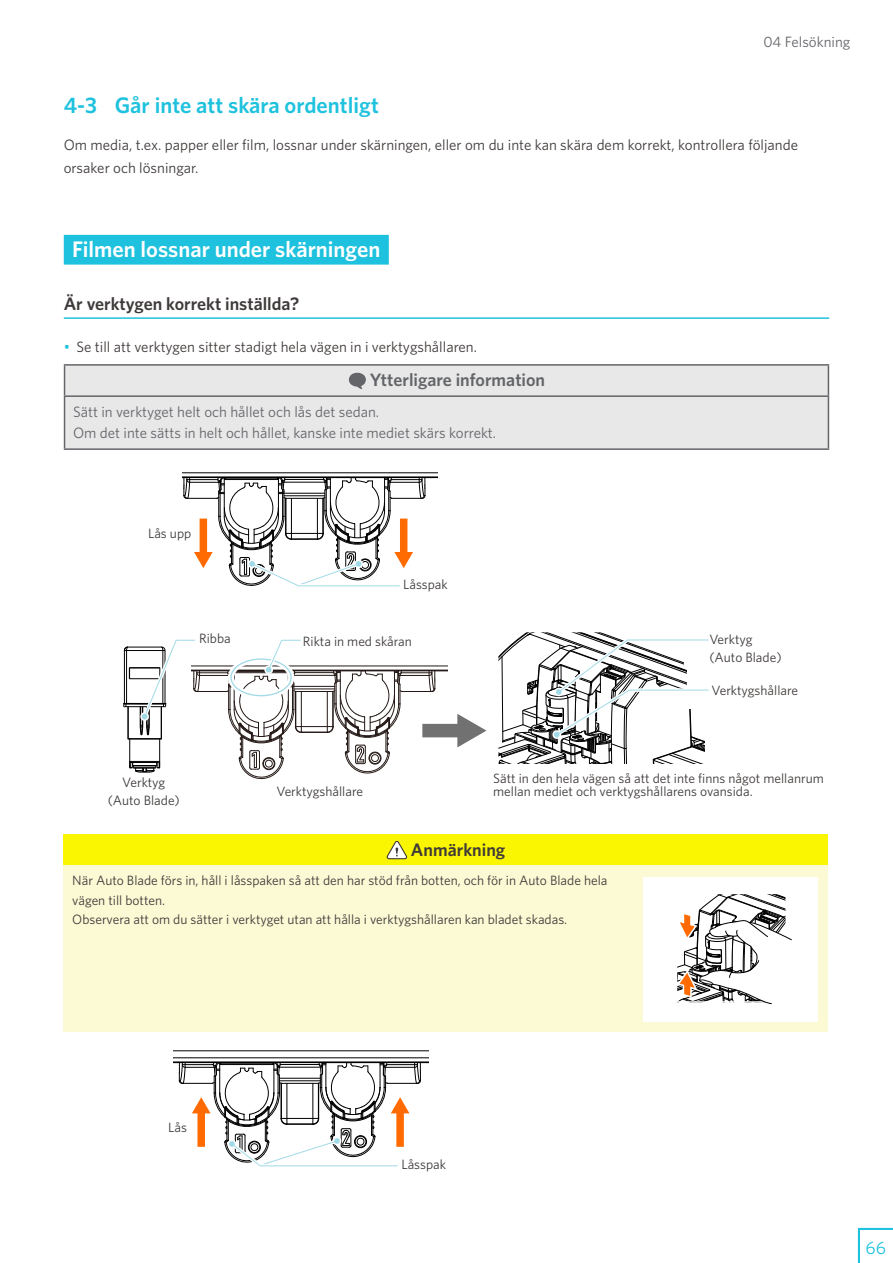
<style>
.page{position:relative;width:893px;height:1263px;background:#fff}
.page>*{position:absolute;margin:0;border:0;box-sizing:border-box;transform-origin:0 0}
.t1{font:600 22.5px "Whitney";color:#1fc2de}
.t2{font:600 22.5px "Whitney";color:#fff}
.t3{font:600 18px "Whitney";color:#3e3a39}
.t4{font:600 18px "Whitney";color:#646569}
.t5{font:18px "Whitney";color:#1fc2de}
.t6{font:15px/22.5px "Whitney";color:#3e3a39}
.t7{font:15px/21.6px "Whitney";color:#646569}
.t8{font:13.5px/17.7px "Whitney";color:#3e3a39}
.s1{color:#1fc2de}
</style>
<div class="page">
<svg style="left:857px;top:1227px;width:36px;height:36px"></svg>
<div style="left:64px;top:235px;width:325px;height:30px;background:#1fc2de"></div>
<hr style="left:64px;top:317px;width:765px;height:2px;background:#1fc2de">
<div style="left:65px;top:366px;width:763px;height:82px;background:#e8e8e9"></div>
<hr style="left:64px;top:364px;width:765px;height:2px;background:#646569">
<svg style="left:64px;top:366px;width:1px;height:29px"></svg>
<svg style="left:828px;top:366px;width:1px;height:29px"></svg>
<hr style="left:64px;top:395px;width:765px;height:2px;background:#646569">
<hr style="left:64px;top:397px;width:1px;height:51px;background:#646569">
<hr style="left:828px;top:397px;width:1px;height:51px;background:#646569">
<hr style="left:64px;top:448px;width:765px;height:2px;background:#646569">
<svg style="left:348px;top:372px;width:18px;height:17px"></svg>
<hr style="left:182px;top:477px;width:255px;height:1px;background:#000">
<hr style="left:182px;top:472px;width:255px;height:1px;background:#000">
<svg style="left:183px;top:478px;width:243px;height:109px"></svg>
<hr style="left:192px;top:670px;width:255px;height:1px;background:#231815">
<hr style="left:192px;top:666px;width:255px;height:1px;background:#231815">
<svg style="left:436px;top:723px;width:21px;height:15px"></svg>
<div style="left:422px;top:724px;width:40px;height:13px;background:#727171"></div>
<svg style="left:457px;top:714px;width:30px;height:34px"></svg>
<svg style="left:123px;top:639px;width:313px;height:141px"></svg>
<svg style="left:498px;top:632px;width:211px;height:132px"></svg>
<div style="left:64px;top:834px;width:764px;height:32px;background:#faf500"></div>
<div style="left:64px;top:866px;width:764px;height:166px;background:#fbfad5"></div>
<svg style="left:387px;top:841px;width:20px;height:18px"></svg>
<hr style="left:173px;top:1050px;width:256px;height:1px;background:#000">
<hr style="left:173px;top:1062px;width:256px;height:1px;background:#000">
<hr style="left:173px;top:1057px;width:256px;height:1px;background:#000">
<svg style="left:179px;top:1063px;width:242px;height:104px"></svg>
<div style="left:644px;top:877px;width:174px;height:144px;background:#fff"></div>
<svg style="left:676px;top:894px;width:116px;height:110px"></svg>
<p class="t7" style="left:763px;top:30px;width:89px">04 Felsökning</p>
<h1 class="t1" style="left:64px;top:90px;width:317px">4-3 Går inte att skära ordentligt</h1>
<p class="t6" style="left:64px;top:133px;width:736px">Om media, t.ex. papper eller film, lossnar under skärningen, eller om du inte kan skära dem korrekt, kontrollera följande orsaker och lösningar.</p>
<h1 class="t2" style="left:72px;top:234px;width:310px">Filmen lossnar under skärningen</h1>
<h2 class="t3" style="left:64px;top:292px;width:237px">Är verktygen korrekt inställda?</h2>
<p class="t6" style="left:64px;top:335px;width:415px"><span class="s1">•</span> Se till att verktygen sitter stadigt hela vägen in i verktygshållaren.</p>
<h2 class="t4" style="left:370px;top:368px;width:177px">Ytterligare information</h2>
<p class="t7" style="left:73px;top:400px;width:425px">Sätt in verktyget helt och hållet och lås det sedan.<br>Om det inte sätts in helt och hållet, kanske inte mediet skärs korrekt.</p>
<p class="t8" style="left:148px;top:524px;width:45px">Lås upp</p>
<p class="t8" style="left:403px;top:575px;width:46px">Låsspak</p>
<p class="t8" style="left:199px;top:629px;width:33px">Ribba</p>
<p class="t8" style="left:303px;top:632px;width:111px">Rikta in med skåran</p>
<p class="t8" style="left:709px;top:630px;width:74px">Verktyg (Auto Blade)</p>
<p class="t8" style="left:711px;top:681px;width:88px">Verktygshållare</p>
<p class="t8" style="left:108px;top:773px;width:74px;text-align:center">Verktyg (Auto Blade)</p>
<p class="t8" style="left:277px;top:782px;width:88px">Verktygshållare</p>
<p class="t8" style="left:493px;top:771px;width:332px;line-height:13.5px">Sätt in den hela vägen så att det inte finns något mellanrum mellan mediet och verktygshållarens ovansida.</p>
<h2 class="t3" style="left:411px;top:838px;width:96px">Anmärkning</h2>
<p class="t8" style="left:72px;top:870px;width:537px;line-height:19.5px">När Auto Blade förs in, håll i låsspaken så att den har stöd från botten, och för in Auto Blade hela vägen till botten.<br>Observera att om du sätter i verktyget utan att hålla i verktygshållaren kan bladet skadas.</p>
<p class="t8" style="left:168px;top:1118px;width:20px">Lås</p>
<p class="t8" style="left:401px;top:1155px;width:46px">Låsspak</p>
<h2 class="t5" style="left:865px;top:1235px;width:22px">66</h2>
</div>
